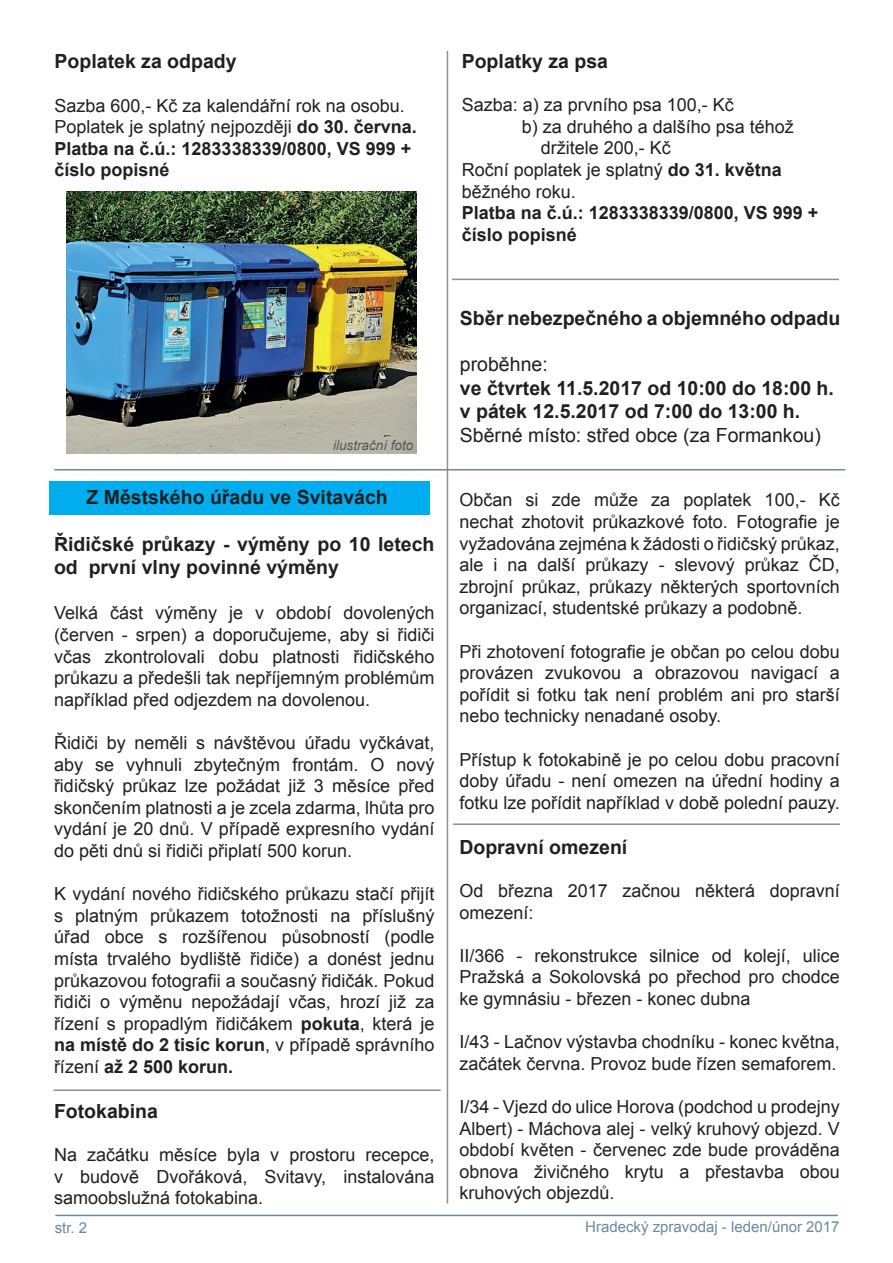
<style>
.page{position:relative;width:893px;height:1263px;background:#fff}
.page>*{position:absolute;margin:0;border:0;box-sizing:border-box;transform-origin:0 0}
.t1{font:700 19.5px/23.4px "Arial";color:#231f20}
.t2{font:19.5px "Arial";color:#231f20}
.t3{font:18px/21.6px "Arial";color:#231f20;text-align:justify}
.t4{font:700 18px/21.6px "Arial";color:#231f20}
.t5{font:15px "Arial";color:#6d88a1}
.t6{font:italic 13.5px "Arial";color:#57585a}
.s1{font-weight:700}
</style>
<div class="page">
<div style="left:50px;top:481px;width:380px;height:33px;background:#00aeef"></div>
<hr style="left:55px;top:1215px;width:783px;height:1px;background:#6d88a1">
<hr style="left:447px;top:51px;width:1px;height:1152px;background:#231f20">
<hr style="left:54px;top:469px;width:791px;height:1px;background:#6d88a1">
<img style="left:67px;top:191px;width:349px;height:263px">
<hr style="left:452px;top:279px;width:387px;height:1px;background:#231f20">
<hr style="left:453px;top:823px;width:387px;height:2px;background:#231f20">
<hr style="left:54px;top:1089px;width:387px;height:2px;background:#231f20">
<p class="t1" style="left:55px;top:50px;width:184px">Poplatek za odpady</p>
<p class="t3" style="left:55px;top:95px;width:364px;text-align:left">Sazba 600,- Kč za kalendářní rok na osobu.<br>Poplatek je splatný nejpozději <span class="s1">do 30. června.<br>Platba na č.ú.: 1283338339/0800, VS 999 + číslo popisné</span></p>
<p class="t1" style="left:462px;top:50px;width:148px">Poplatky za psa</p>
<p class="t3" style="left:462px;top:94px;width:274px">Sazba: a) za prvního psa 100,- Kč</p>
<p class="t3" style="left:522px;top:116px;width:274px">b) za druhého a dalšího psa téhož</p>
<p class="t3" style="left:541px;top:138px;width:132px">držitele 200,- Kč</p>
<p class="t3" style="left:462px;top:159px;width:322px">Roční poplatek je splatný <span class="s1">do 31. května</span></p>
<p class="t3" style="left:462px;top:181px;width:116px">běžného roku.</p>
<p class="t4" style="left:462px;top:203px;width:358px">Platba na č.ú.: 1283338339/0800, VS 999 + číslo popisné</p>
<p class="t6" style="left:333px;top:436px;width:82px">ilustrační foto</p>
<p class="t1" style="left:87px;top:486px;width:303px">Z Městského úřadu ve Svitavách</p>
<p class="t1" style="left:54px;top:533px;width:382px">Řidičské průkazy - výměny po 10 letech od první vlny povinné výměny</p>
<p class="t3" style="left:54px;top:602px;width:382px">Velká část výměny je v období dovolených (červen - srpen) a doporučujeme, aby si řidiči včas zkontrolovali dobu platnosti řidičského průkazu a předešli tak nepříjemným problémům například před odjezdem na dovolenou.</p>
<p class="t3" style="left:54px;top:732px;width:382px">Řidiči by neměli s návštěvou úřadu vyčkávat, aby se vyhnuli zbytečným frontám. O nový řidičský průkaz lze požádat již 3 měsíce před skončením platnosti a je zcela zdarma, lhůta pro vydání je 20 dnů. V případě expresního vydání do pěti dnů si řidiči připlatí 500 korun.</p>
<p class="t3" style="left:54px;top:883px;width:382px">K vydání nového řidičského průkazu stačí přijít s platným průkazem totožnosti na příslušný úřad obce s rozšířenou působností (podle místa trvalého bydliště řidiče) a donést jednu průkazovou fotografii a současný řidičák. Pokud řidiči o výměnu nepožádají včas, hrozí již za řízení s propadlým řidičákem <span class="s1">pokuta</span>, která je <span class="s1">na místě do 2 tisíc korun</span>, v případě správního řízení <span class="s1">až 2 500 korun.</span></p>
<p class="t1" style="left:54px;top:1100px;width:106px">Fotokabina</p>
<p class="t3" style="left:54px;top:1144px;width:382px">Na začátku měsíce byla v prostoru recepce, v budově Dvořáková, Svitavy, instalována samoobslužná fotokabina.</p>
<p class="t1" style="left:460px;top:307px;width:382px">Sběr nebezpečného a objemného odpadu</p>
<p class="t2" style="left:460px;top:352px;width:89px">proběhne:</p>
<p class="t1" style="left:460px;top:377px;width:375px">ve čtvrtek 11.5.2017 od 10:00 do 18:00 h. v pátek 12.5.2017 od 7:00 do 13:00 h.</p>
<p class="t2" style="left:460px;top:422px;width:362px">Sběrné místo: střed obce (za Formankou)</p>
<p class="t3" style="left:459px;top:489px;width:382px">Občan si zde může za poplatek 100,- Kč nechat zhotovit průkazkové foto. Fotografie je vyžadována zejména k žádosti o řidičský průkaz, ale i na další průkazy - slevový průkaz ČD, zbrojní průkaz, průkazy některých sportovních organizací, studentské průkazy a podobně.</p>
<p class="t3" style="left:459px;top:641px;width:382px">Při zhotovení fotografie je občan po celou dobu provázen zvukovou a obrazovou navigací a pořídit si fotku tak není problém ani pro starší nebo technicky nenadané osoby.</p>
<p class="t3" style="left:459px;top:749px;width:382px">Přístup k fotokabině je po celou dobu pracovní doby úřadu - není omezen na úřední hodiny a fotku lze pořídit například v době polední pauzy.</p>
<p class="t1" style="left:459px;top:836px;width:169px">Dopravní omezení</p>
<p class="t3" style="left:459px;top:880px;width:382px">Od března 2017 začnou některá dopravní omezení:</p>
<p class="t3" style="left:459px;top:945px;width:382px">II/366 - rekonstrukce silnice od kolejí, ulice Pražská a Sokolovská po přechod pro chodce ke gymnásiu - březen - konec dubna</p>
<p class="t3" style="left:459px;top:1031px;width:382px">I/43 - Lačnov výstavba chodníku - konec května, začátek června. Provoz bude řízen semaforem.</p>
<p class="t3" style="left:459px;top:1096px;width:382px">I/34 - Vjezd do ulice Horova (podchod u prodejny Albert) - Máchova alej - velký kruhový objezd. V období květen - červenec zde bude prováděna obnova živičného krytu a přestavba obou kruhových objezdů.</p>
<p class="t5" style="left:55px;top:1217px;width:34px">str. 2</p>
<p class="t5" style="left:585px;top:1217px;width:256px">Hradecký zpravodaj - leden/únor 2017</p>
</div>
